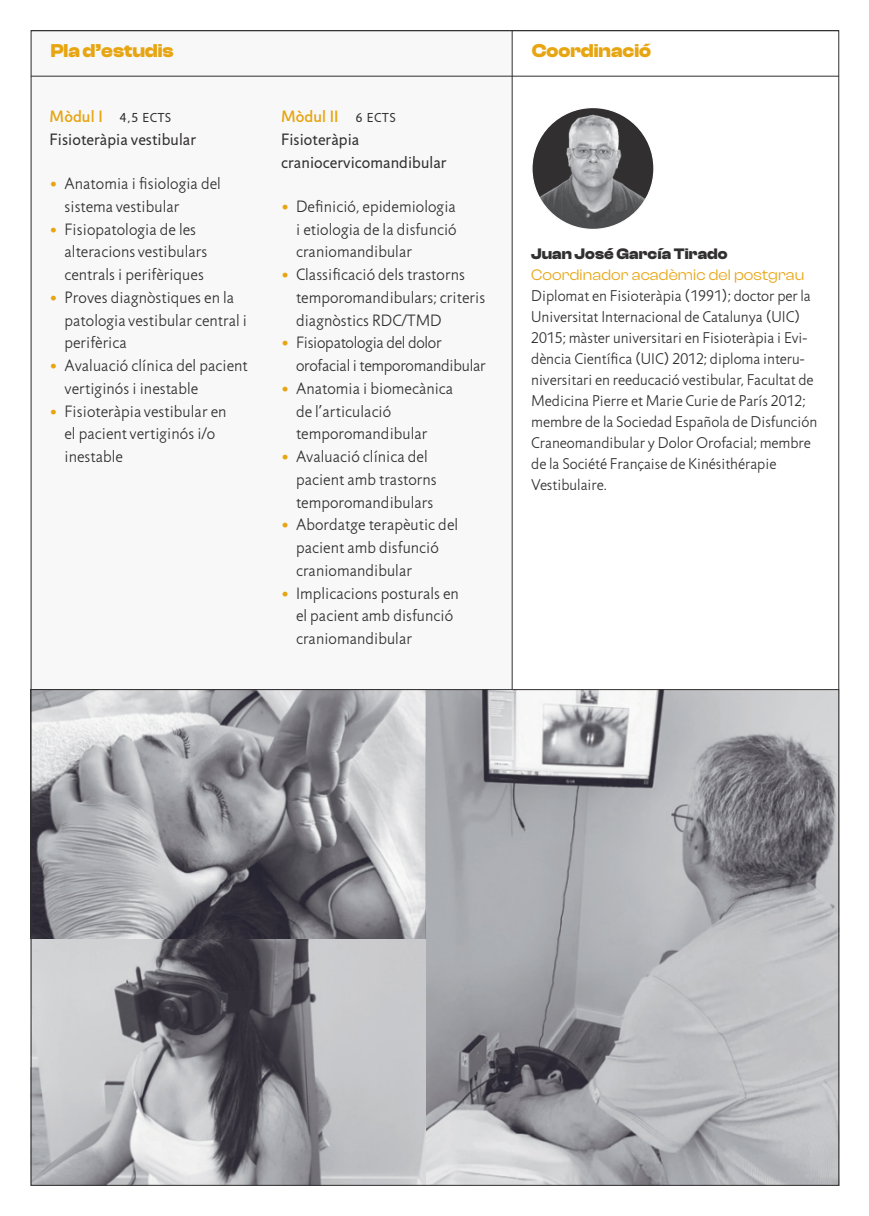
<style>
.page{position:relative;width:869px;height:1216px;background:#fff}
.page>*{position:absolute;margin:0;border:0;box-sizing:border-box;transform-origin:0 0}
.t1{font:700 19.25px "Clash Display";color:#e7a512}
.t2{font:300 16.62px/22.8px "Jigsaw";letter-spacing:.005em;color:#312f30}
.t3{font:16.62px/22.8px "Jigsaw";letter-spacing:.005em;color:#312f30}
.t4{font:300 16.62px/22.8px "Jigsaw";letter-spacing:-.015em;color:#312f30}
.t5{font:300 15.75px/21px "Jigsaw";color:#312f30}
.t6{font:15.75px "Clash Display";letter-spacing:.01em;color:#e7a512}
.t7{font:700 15.75px "Clash Display";letter-spacing:.01em;color:#312f30}
.t8{font:13.12px "Jigsaw";color:#312f30}
.s1{font-weight:500;font-size:16.62px;color:#e7a512}
.s2{color:#e7a512}
.s3{font-weight:500;color:#e7a512}
.s4{font-size:13.12px}
</style>
<div class="page">
<div style="left:31px;top:30px;width:480px;height:659px;background:#f8f8f9"></div>
<hr style="left:31px;top:76px;width:481px;height:1px;background:#312f30">
<hr style="left:511px;top:30px;width:1px;height:659px;background:#312f30">
<img style="left:425px;top:690px;width:411px;height:493px">
<svg style="left:33px;top:690px;width:392px;height:249px;background:#9c9da1"></svg>
<svg style="left:33px;top:939px;width:392px;height:244px;background:#a1a1a5"></svg>
<hr style="left:31px;top:689px;width:807px;height:1px;background:#312f30">
<hr style="left:511px;top:30px;width:327px;height:1px;background:#312f30">
<hr style="left:511px;top:76px;width:327px;height:1px;background:#312f30">
<svg style="left:531px;top:107px;width:122px;height:122px"></svg>
<img style="left:540px;top:110px;width:105px;height:118px">
<p class="t1" style="left:51px;top:40px;width:124px">Pla d’estudis</p>
<p class="t8" style="left:50px;top:110px;width:123px"><span class="s1">Mòdul I</span> 4,5 ECTS</p>
<p class="t3" style="left:50px;top:128px;width:148px">Fisioteràpia vestibular</p>
<p class="t2" style="left:64px;top:173px;width:158px;text-indent:-15px"><span class="s2">•</span> Anatomia i fisiologia del sistema vestibular</p>
<p class="t2" style="left:64px;top:218px;width:144px;text-indent:-15px"><span class="s2">•</span> Fisiopatologia de les alteracions vestibulars centrals i perifèriques</p>
<p class="t2" style="left:64px;top:286px;width:184px;text-indent:-15px"><span class="s2">•</span> Proves diagnòstiques en la patologia vestibular central i perifèrica</p>
<p class="t2" style="left:64px;top:355px;width:184px;text-indent:-15px"><span class="s2">•</span> Avaluació clínica del pacient vertiginós i inestable</p>
<p class="t2" style="left:64px;top:400px;width:163px;text-indent:-15px"><span class="s2">•</span> Fisioteràpia vestibular en el pacient vertiginós i/o inestable</p>
<p class="t3" style="left:281px;top:105px;width:167px"><span class="s3">Mòdul II</span> <span class="s4">6 ECTS<br></span>Fisioteràpia craniocervicomandibular</p>
<p class="t2" style="left:296px;top:195px;width:162px;text-align:justify;text-indent:-15px"><span class="s2">•</span> Definició, epidemiologia i etiologia de la disfunció craniomandibular</p>
<p class="t2" style="left:296px;top:264px;width:190px;text-indent:-15px"><span class="s2">•</span> Classificació dels trastorns temporomandibulars; criteris diagnòstics RDC/TMD</p>
<p class="t4" style="left:296px;top:332px;width:191px;text-indent:-15px"><span class="s2">•</span> Fisiopatologia del dolor orofacial i temporomandibular</p>
<p class="t2" style="left:296px;top:377px;width:159px;text-indent:-15px"><span class="s2">•</span> Anatomia i biomecànica de l’articulació temporomandibular</p>
<p class="t2" style="left:296px;top:446px;width:142px;text-indent:-15px"><span class="s2">•</span> Avaluació clínica del pacient amb trastorns temporomandibulars</p>
<p class="t2" style="left:296px;top:514px;width:163px;text-indent:-15px"><span class="s2">•</span> Abordatge terapèutic del pacient amb disfunció craniomandibular</p>
<p class="t2" style="left:296px;top:582px;width:164px;text-indent:-15px"><span class="s2">•</span> Implicacions posturals en el pacient amb disfunció craniomandibular</p>
<p class="t1" style="left:531px;top:40px;width:121px">Coordinació</p>
<p class="t7" style="left:531px;top:245px;width:198px">Juan José García Tirado</p>
<p class="t6" style="left:531px;top:266px;width:274px">Coordinador acadèmic del postgrau</p>
<p class="t5" style="left:531px;top:286px;width:287px">Diplomat en Fisioteràpia (1991); doctor per la Universitat Internacional de Catalunya (UIC)<br>2015; màster universitari en Fisioteràpia i Evi&shy;dència Científica (UIC) 2012; diploma interu&shy;niversitari en reeducació vestibular, Facultat de Medicina Pierre et Marie Curie de París 2012; membre de la Sociedad Española de Disfunción Craneomandibular y Dolor Orofacial; membre de la Société Française de Kinésithérapie Vestibulaire.</p>
</div>
